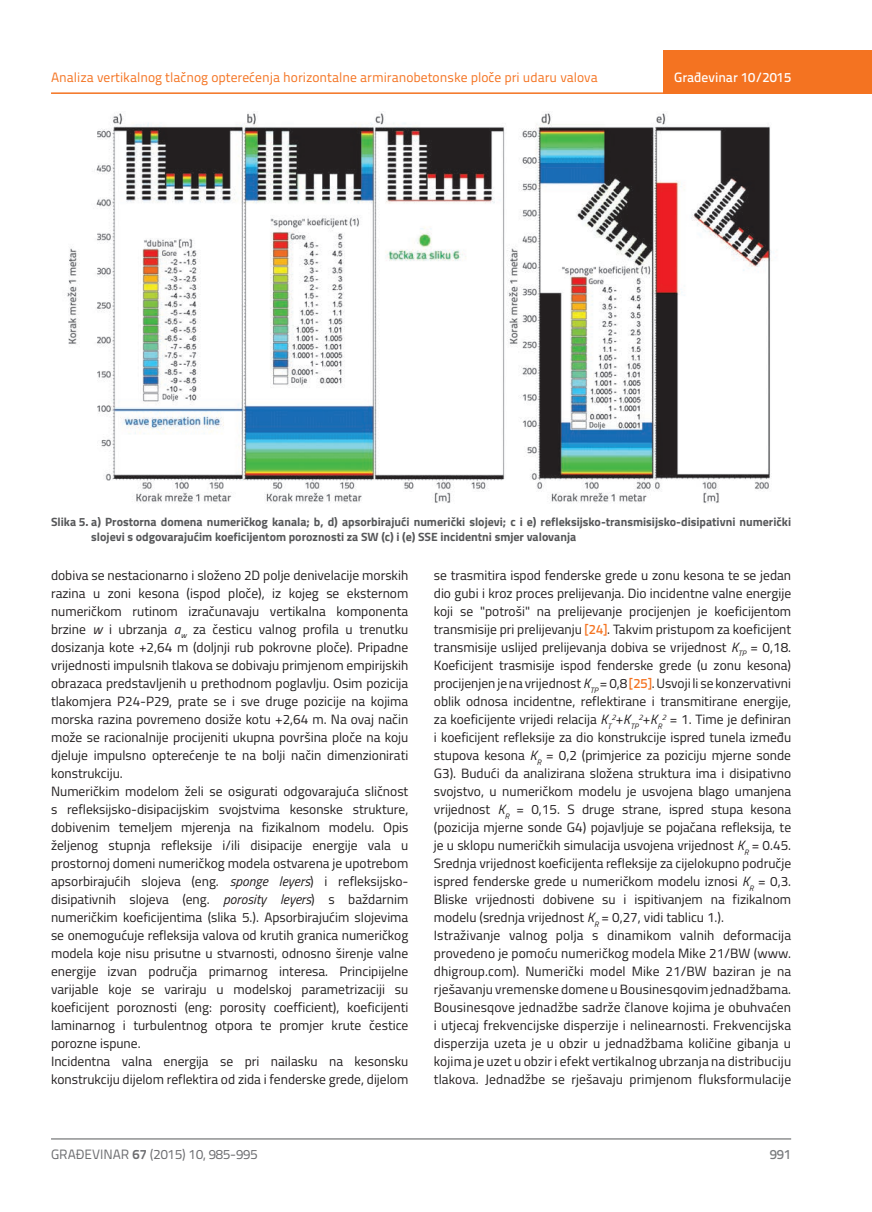
<style>
.page{position:relative;width:872px;height:1212px;background:#fff}
.page>*{position:absolute;margin:0;border:0;box-sizing:border-box;transform-origin:0 0}
.t1{font:13.5px/18px "Titillium";color:#231f20}
.t2{font:13.5px "Titillium Text 22 L";color:#f47321}
.t3{font:13.5px "Titillium Text 22 L";color:#6c6d70}
.t4{font:500 13.5px "Titillium Text 22 L";color:#fff}
.t5{font:500 13.5px "Titillium Text 22 L";color:#787a7d}
.t6{font:700 12px/15px "Titillium";color:#57585a}
.t7{font:italic 7.8px "Titillium";color:#231f20}
.s1{font-style:italic}
.s2{font-family:"Titillium Text 22 L";font-weight:500;color:#f47321}
.s3{font-style:normal;font-size:13.5px}
.s4{font-size:13.5px}
.s5{font-weight:700}
</style>
<div class="page">
<hr style="left:51px;top:92px;width:821px;height:2px;background:#f47321">
<div style="left:663px;top:50px;width:209px;height:44px;background:#f47321"></div>
<hr style="left:51px;top:1139px;width:740px;height:1px;background:#57585a">
<img style="left:67px;top:112px;width:705px;height:391px">
<p class="t2" style="left:51px;top:68px;width:548px">Analiza vertikalnog tlačnog opterećenja horizontalne armiranobetonske ploče pri udaru valova</p>
<p class="t4" style="left:674px;top:67px;width:118px">Građevinar 10/2015</p>
<p class="t6" style="left:91px;top:513px;width:701px;text-indent:-40px">Slika 5. a) Prostorna domena numeričkog kanala; b, d) apsorbirajući numerički slojevi; c i e) refleksijsko-transmisijsko-disipativni numerički slojevi s odgovarajućim koeficijentom poroznosti za SW (c) i (e) SSE incidentni smjer valovanja</p>
<p class="t1" style="left:51px;top:565px;width:359px">dobiva se nestacionarno i složeno 2D polje denivelacije morskih razina u zoni kesona (ispod ploče), iz kojeg se eksternom numeričkom rutinom izračunavaju vertikalna komponenta brzine <span class="s1">w</span> i ubrzanja <span class="s1">a</span><sub>w</sub> za česticu valnog profila u trenutku dosizanja kote +2,64 m (doljnji rub pokrovne ploče). Pripadne vrijednosti impulsnih tlakova se dobivaju primjenom empirijskih obrazaca predstavljenih u prethodnom poglavlju. Osim pozicija tlakomjera P24-P29, prate se i sve druge pozicije na kojima morska razina povremeno dosiže kotu +2,64 m. Na ovaj način može se racionalnije procijeniti ukupna površina ploče na koju djeluje impulsno opterećenje te na bolji način dimenzionirati konstrukciju.<br>Numeričkim modelom želi se osigurati odgovarajuća sličnost s refleksijsko-disipacijskim svojstvima kesonske strukture, dobivenim temeljem mjerenja na fizikalnom modelu. Opis željenog stupnja refleksije i/ili disipacije energije vala u prostornoj domeni numeričkog modela ostvarena je upotrebom apsorbirajućih slojeva (eng. <span class="s1">sponge leyers</span>) i refleksijsko&shy;disipativnih slojeva (eng. <span class="s1">porosity leyers</span>) s baždarnim numeričkim koeficijentima (slika 5.). Apsorbirajućim slojevima se onemogućuje refleksija valova od krutih granica numeričkog modela koje nisu prisutne u stvarnosti, odnosno širenje valne energije izvan područja primarnog interesa. Principijelne varijable koje se variraju u modelskoj parametrizaciji su koeficijent poroznosti (eng: porosity coefficient), koeficijenti laminarnog i turbulentnog otpora te promjer krute čestice porozne ispune.<br>Incidentna valna energija se pri nailasku na kesonsku konstrukciju dijelom reflektira od zida i fenderske grede, dijelom</p>
<p class="t1" style="left:434px;top:565px;width:359px;text-align:justify">se trasmitira ispod fenderske grede u zonu kesona te se jedan dio gubi i kroz proces prelijevanja. Dio incidentne valne energije koji se "potroši" na prelijevanje procijenjen je koeficijentom transmisije pri prelijevanju <span class="s2">[24]</span>. Takvim pristupom za koeficijent transmisije uslijed prelijevanja dobiva se vrijednost <span class="s1">K</span><sub>TP</sub> = 0,18.<br>Koeficijent trasmisije ispod fenderske grede (u zonu kesona) procijenjen je na vrijednost <span class="s1">K</span><sub>TP</sub> = 0,8 <span class="s2">[25]</span>. Usvoji li se konzervativni oblik odnosa incidentne, reflektirane i transmitirane energije, za koeficijente vrijedi relacija <span class="s1">K</span><sub>T</sub></p>
<p class="t1" style="left:434px;top:710px;width:359px;text-indent:228px"><sup>2</sup> = 1. Time je definiran i koeficijent refleksije za dio konstrukcije ispred tunela između stupova kesona <span class="s1">K</span><sub>R</sub> = 0,2 (primjerice za poziciju mjerne sonde G3). Budući da analizirana složena struktura ima i disipativno svojstvo, u numeričkom modelu je usvojena blago umanjena vrijednost <span class="s1">K</span><sub>R</sub> = 0,15. S druge strane, ispred stupa kesona (pozicija mjerne sonde G4) pojavljuje se pojačana refleksija, te je u sklopu numeričkih simulacija usvojena vrijednost <span class="s1">K</span><sub>R</sub> = 0.45.<br>Srednja vrijednost koeficijenta refleksije za cijelokupno područje ispred fenderske grede u numeričkom modelu iznosi <span class="s1">K</span><sub>R</sub> = 0,3.<br>Bliske vrijednosti dobivene su i ispitivanjem na fizikalnom modelu (srednja vrijednost <span class="s1">K</span><sub>R</sub> = 0,27, vidi tablicu 1.).<br>Istraživanje valnog polja s dinamikom valnih deformacija provedeno je pomoću numeričkog modela Mike 21/BW (www. dhigroup.com). Numerički model Mike 21/BW baziran je na rješavanju vremenske domene u Bousinesqovim jednadžbama.<br>Bousinesqove jednadžbe sadrže članove kojima je obuhvaćen i utjecaj frekvencijske disperzije i nelinearnosti. Frekvencijska disperzija uzeta je u obzir u jednadžbama količine gibanja u kojima je uzet u obzir i efekt vertikalnog ubrzanja na distribuciju tlakova. Jednadžbe se rješavaju primjenom fluksformulacije</p>
<p class="t7" style="left:611px;top:720px;width:28px">2<sup>+</sup><sup>K</sup>TP</p>
<p class="t7" style="left:638px;top:715px;width:25px">2<span class="s3">+</span><span class="s4">K</span>R</p>
<p class="t3" style="left:51px;top:1144px;width:208px">GRAĐEVINAR <span class="s5">67</span> (2015) 10, 985-995</p>
<p class="t5" style="left:769px;top:1144px;width:23px">991</p>
</div>
